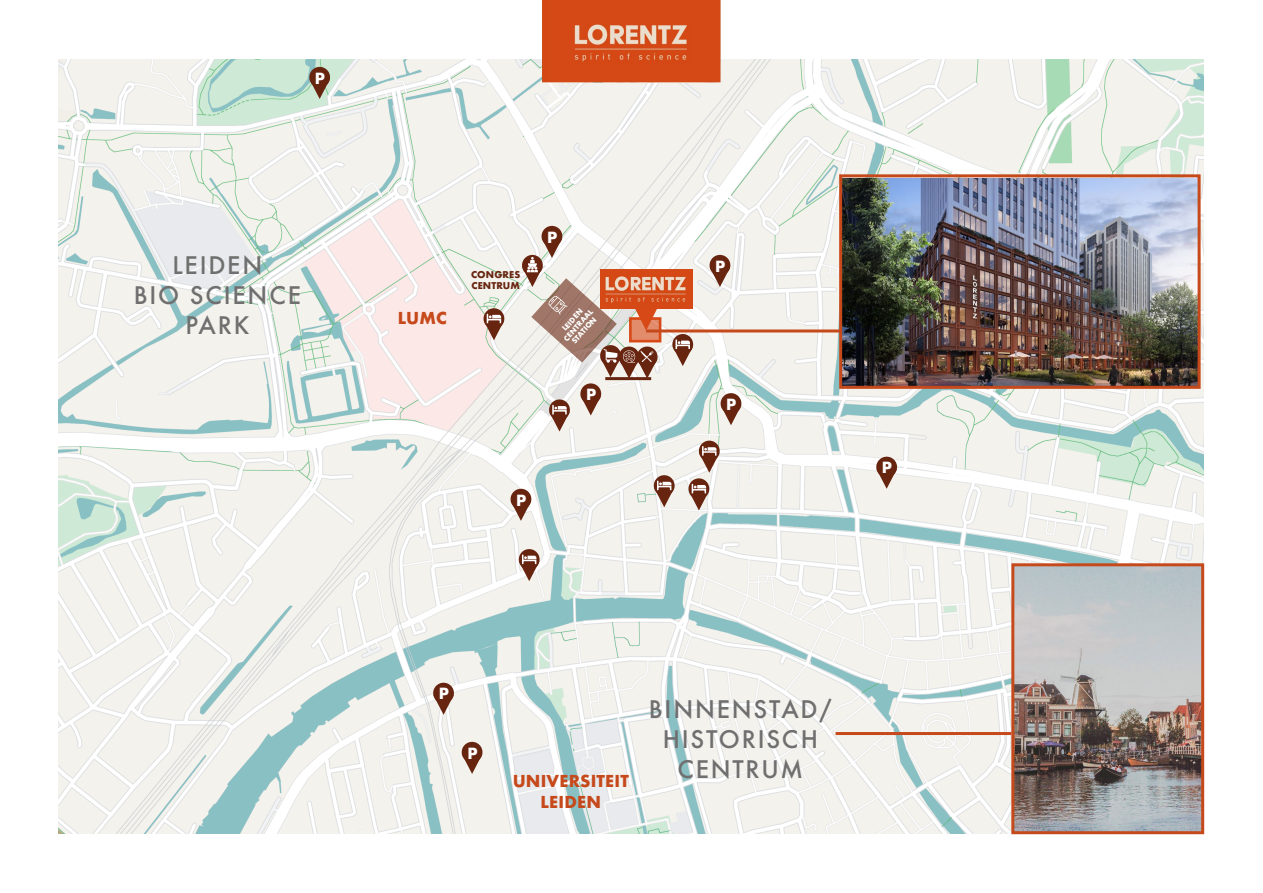
<style>
.page{position:relative;width:1263px;height:893px;background:#fff}
.page>*{position:absolute;margin:0;border:0;box-sizing:border-box;transform-origin:0 0}
.t1{font:500 23.55px/30px "Futura";letter-spacing:.075em;color:#706f6f;text-align:center}
.t2{font:700 16.05px/20.4px "Futura";letter-spacing:.01em;color:#c6491b;text-align:center}
.t3{font:700 15px "Futura";color:#fff}
.t4{font:700 9.15px/10.4px "Futura";letter-spacing:.01em;color:#67240f}
.t5{font:700 7.05px/7.8px "Futura";color:#fff;text-align:center}
</style>
<div class="page">
<img style="left:58px;top:60px;width:1145px;height:773px">
<img style="left:543px;top:0;width:177px;height:83px">
<img style="left:1015px;top:567px;width:185px;height:263px">
<div style="left:1011px;top:563px;width:193px;height:271px;border:3px solid #c6491b"></div>
<hr style="left:836px;top:732px;width:175px;height:3px;background:#c6491b">
<div style="left:541px;top:226px;width:21px;height:21px;background:#67240f;border-radius:50%"></div>
<div style="left:309px;top:67px;width:21px;height:21px;background:#67240f;border-radius:50%"></div>
<svg style="left:309px;top:79px;width:21px;height:20px"></svg>
<div style="left:721px;top:393px;width:20px;height:21px;background:#67240f;border-radius:50%"></div>
<svg style="left:721px;top:407px;width:20px;height:18px"></svg>
<div style="left:511px;top:489px;width:20px;height:21px;background:#67240f;border-radius:50%"></div>
<svg style="left:511px;top:502px;width:20px;height:19px"></svg>
<div style="left:580px;top:383px;width:21px;height:21px;background:#67240f;border-radius:50%"></div>
<svg style="left:581px;top:396px;width:20px;height:19px"></svg>
<div style="left:709px;top:255px;width:21px;height:21px;background:#67240f;border-radius:50%"></div>
<svg style="left:710px;top:268px;width:20px;height:19px"></svg>
<div style="left:876px;top:457px;width:21px;height:20px;background:#67240f;border-radius:50%"></div>
<svg style="left:876px;top:469px;width:21px;height:20px"></svg>
<div style="left:433px;top:683px;width:21px;height:20px;background:#67240f;border-radius:50%"></div>
<svg style="left:433px;top:695px;width:21px;height:20px"></svg>
<div style="left:462px;top:742px;width:20px;height:21px;background:#67240f;border-radius:50%"></div>
<svg style="left:462px;top:755px;width:20px;height:19px"></svg>
<div style="left:672px;top:334px;width:21px;height:21px;background:#67240f;border-radius:50%"></div>
<svg style="left:672px;top:339px;width:21px;height:27px"></svg>
<svg style="left:549px;top:399px;width:21px;height:21px"></svg>
<svg style="left:549px;top:405px;width:21px;height:27px"></svg>
<svg style="left:688px;top:478px;width:21px;height:21px"></svg>
<svg style="left:689px;top:484px;width:20px;height:26px"></svg>
<div style="left:699px;top:441px;width:21px;height:20px;background:#67240f;border-radius:50%"></div>
<svg style="left:699px;top:446px;width:20px;height:27px"></svg>
<div style="left:654px;top:475px;width:21px;height:21px;background:#67240f;border-radius:50%"></div>
<svg style="left:654px;top:481px;width:20px;height:26px"></svg>
<div style="left:519px;top:549px;width:21px;height:21px;background:#67240f;border-radius:50%"></div>
<svg style="left:519px;top:554px;width:20px;height:27px"></svg>
<div style="left:483px;top:308px;width:21px;height:21px;background:#67240f;border-radius:50%"></div>
<svg style="left:484px;top:314px;width:20px;height:26px"></svg>
<div style="left:629px;top:317px;width:32px;height:25px;border:3px solid #d74916"></div>
<svg style="left:657px;top:319px;width:2px;height:21px"></svg>
<img style="left:657px;top:270px;width:35px;height:38px">
<svg style="left:522px;top:238px;width:135px;height:141px;background:#d2b2a4"></svg>
<hr style="left:605px;top:377px;width:46px;height:3px;background:#67240f">
<hr style="left:646px;top:329px;width:196px;height:3px;background:#c6491b">
<img style="left:843px;top:178px;width:353px;height:207px">
<div style="left:839px;top:174px;width:361px;height:215px;border:3px solid #c6491b"></div>
<p class="t3" style="left:315px;top:67px;width:12px">P</p>
<p class="t1" style="left:134px;top:250px;width:169px">LEIDEN<br>BIO SCIENCE<br>PARK</p>
<p class="t2" style="left:398px;top:308px;width:51px">LUMC</p>
<p class="t4" style="left:471px;top:270px;width:51px">CONGRES<br>CENTRUM</p>
<p class="t3" style="left:547px;top:226px;width:12px">P</p>
<p class="t5" style="left:556px;top:332px;width:41px;rotate:-48deg">LEIDEN<br>CENTRAAL<br>STATION</p>
<p class="t3" style="left:586px;top:384px;width:12px">P</p>
<p class="t3" style="left:516px;top:489px;width:12px">P</p>
<p class="t3" style="left:715px;top:255px;width:12px">P</p>
<p class="t3" style="left:726px;top:393px;width:12px">P</p>
<p class="t3" style="left:882px;top:457px;width:12px">P</p>
<p class="t3" style="left:439px;top:683px;width:12px">P</p>
<p class="t3" style="left:467px;top:742px;width:12px">P</p>
<p class="t2" style="left:513px;top:771px;width:118px">UNIVERSITEIT<br>LEIDEN</p>
<p class="t1" style="left:649px;top:694px;width:184px">BINNENSTAD/<br>HISTORISCH<br>CENTRUM</p>
</div>
